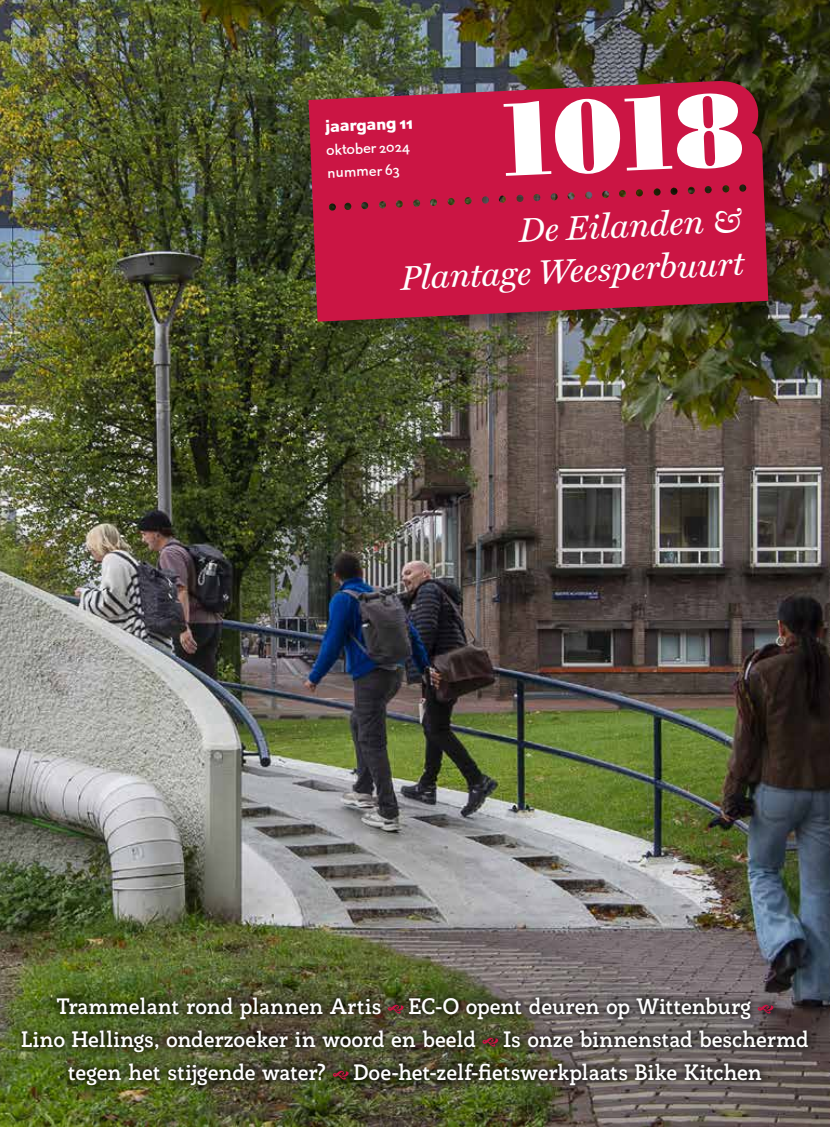
<style>
.page{position:relative;width:830px;height:1127px;background:#fff}
.page>*{position:absolute;margin:0;border:0;box-sizing:border-box;transform-origin:0 0}
.t1{font:103.65px "Bodoni Poster";color:#fff}
.t2{font:italic 34.2px/43px "Miller Text";color:#fff;text-align:right}
.t3{font:700 21.75px "Rogliano";letter-spacing:-.01em;color:#fff}
.t4{font:700 17.1px "DTL Nobel TOT";color:#fff}
.t5{font:14.25px/22.8px "DTL Nobel TOT";color:#fff}
</style>
<div class="page">
<img style="left:0;top:0;width:829px;height:1127px">
<div style="left:308px;top:81px;width:477px;height:258px;background:#000;opacity:.34"></div>
<svg style="left:308px;top:79px;width:464px;height:243px;background:#b91b41"></svg>
<img style="left:14px;top:988px;width:802px;height:105px">
<svg style="left:388px;top:1005px;width:15px;height:8px"></svg>
<svg style="left:757px;top:1005px;width:16px;height:8px"></svg>
<svg style="left:482px;top:1038px;width:16px;height:8px"></svg>
<svg style="left:333px;top:1071px;width:15px;height:8px"></svg>
<h1 class="t1" style="left:489px;top:77px;width:253px;rotate:-3deg">1018</h1>
<h2 class="t2" style="left:398px;top:213px;width:345px;rotate:-2deg">De Eilanden &amp;<br>Plantage Weesperbuurt</h2>
<p class="t4" style="left:324px;top:114px;width:89px;rotate:-3deg">jaargang 11</p>
<p class="t5" style="left:325px;top:138px;width:85px;rotate:-3deg">oktober 2024 nummer 63</p>
<p class="t3" style="left:56px;top:991px;width:696px">Trammelant rond plannen Artis EC-O opent deuren op Wittenburg</p>
<p class="t3" style="left:21px;top:1024px;width:788px">Lino Hellings, onderzoeker in woord en beeld Is onze binnenstad beschermd</p>
<p class="t3" style="left:68px;top:1057px;width:695px">tegen het stijgende water? Doe-het-zelf-fietswerkplaats Bike Kitchen</p>
</div>
